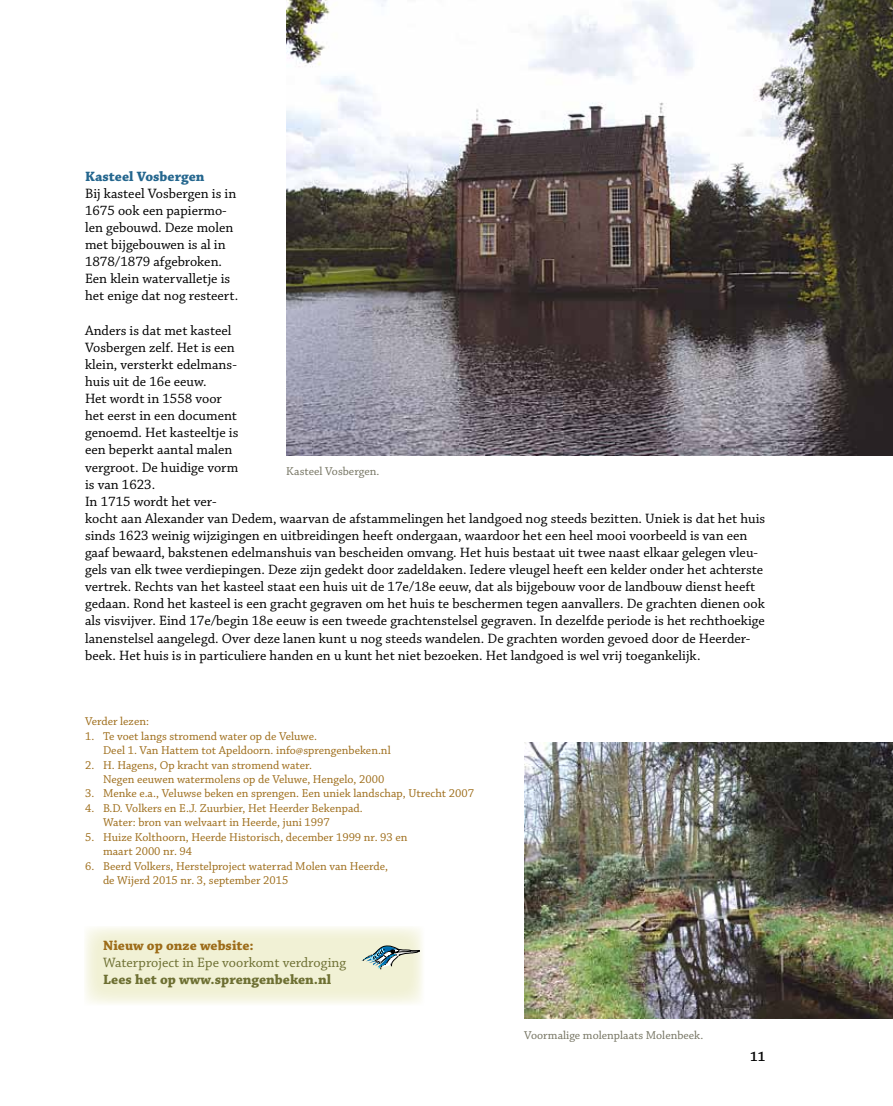
<style>
.page{position:relative;width:893px;height:1106px;background:#fff}
.page>*{position:absolute;margin:0;border:0;box-sizing:border-box;transform-origin:0 0}
.t1{font:14.25px/17.1px "Chaparral Pro";color:#000}
.t2{font:14.25px "Chaparral Pro";color:#6d6f32}
.t3{font:700 14.25px "Chaparral Pro";color:#6d6f32}
.t4{font:700 14.25px "Chaparral Pro";color:#9d6c19}
.t5{font:700 14.25px "Chaparral Pro";color:#24668e}
.t6{font:600 14.25px "Chaparral Pro";color:#000}
.t7{font:12px/14.4px "Chaparral Pro";color:#9d6c19}
.t8{font:12px "Chaparral Pro";color:#747361}
</style>
<div class="page">
<svg style="left:85px;top:927px;width:337px;height:77px;background:#f2f2da"></svg>
<svg style="left:361px;top:945px;width:59px;height:24px"></svg>
<img style="left:286px;top:0;width:607px;height:455px">
<img style="left:524px;top:742px;width:369px;height:276px">
<p class="t5" style="left:85px;top:168px;width:121px">Kasteel Vosbergen</p>
<p class="t1" style="left:85px;top:185px;width:155px">Bij kasteel Vosbergen is in<br>1675 ook een papiermo&shy;len gebouwd. Deze molen met bijgebouwen is al in<br>1878/1879 afgebroken.<br>Een klein watervalletje is het enige dat nog resteert.</p>
<p class="t1" style="left:85px;top:322px;width:682px">Anders is dat met kasteel<br>Vosbergen zelf. Het is een<br>klein, versterkt edelmans-<br>huis uit de 16e eeuw.<br>Het wordt in 1558 voor<br>het eerst in een document<br>genoemd. Het kasteeltje is<br>een beperkt aantal malen<br>vergroot. De huidige vorm<br>is van 1623.<br>In 1715 wordt het ver-<br>kocht aan Alexander van Dedem, waarvan de afstammelingen het landgoed nog steeds bezitten. Uniek is dat het huis sinds 1623 weinig wijzigingen en uitbreidingen heeft ondergaan, waardoor het een heel mooi voorbeeld is van een gaaf bewaard, bakstenen edelmanshuis van bescheiden omvang. Het huis bestaat uit twee naast elkaar gelegen vleu&shy;gels van elk twee verdiepingen. Deze zijn gedekt door zadeldaken. Iedere vleugel heeft een kelder onder het achterste vertrek. Rechts van het kasteel staat een huis uit de 17e/18e eeuw, dat als bijgebouw voor de landbouw dienst heeft gedaan. Rond het kasteel is een gracht gegraven om het huis te beschermen tegen aanvallers. De grachten dienen ook als visvijver. Eind 17e/begin 18e eeuw is een tweede grachtenstelsel gegraven. In dezelfde periode is het rechthoekige lanenstelsel aangelegd. Over deze lanen kunt u nog steeds wandelen. De grachten worden gevoed door de Heerder&shy;beek. Het huis is in particuliere handen en u kunt het niet bezoeken. Het landgoed is wel vrij toegankelijk.</p>
<p class="t8" style="left:286px;top:464px;width:95px">Kasteel Vosbergen.</p>
<p class="t7" style="left:85px;top:715px;width:65px">Verder lezen:</p>
<p class="t7" style="left:103px;top:729px;width:289px;text-indent:-18px">1. Te voet langs stromend water op de Veluwe.<br>Deel 1. Van Hattem tot Apeldoorn. info@sprengenbeken.nl</p>
<p class="t7" style="left:103px;top:758px;width:283px;text-indent:-18px">2. H. Hagens, Op kracht van stromend water.<br>Negen eeuwen watermolens op de Veluwe, Hengelo, 2000</p>
<p class="t7" style="left:85px;top:787px;width:390px">3. Menke e.a., Veluwse beken en sprengen. Een uniek landschap, Utrecht 2007</p>
<p class="t7" style="left:103px;top:801px;width:261px;text-indent:-18px">4. B.D. Volkers en E.J. Zuurbier, Het Heerder Bekenpad.<br>Water: bron van welvaart in Heerde, juni 1997</p>
<p class="t7" style="left:103px;top:830px;width:306px;text-indent:-18px">5. Huize Kolthoorn, Heerde Historisch, december 1999 nr. 93 en maart 2000 nr. 94</p>
<p class="t7" style="left:103px;top:859px;width:287px;text-indent:-18px">6. Beerd Volkers, Herstelproject waterrad Molen van Heerde, de Wijerd 2015 nr. 3, september 2015</p>
<p class="t4" style="left:103px;top:936px;width:152px">Nieuw op onze website:</p>
<p class="t2" style="left:103px;top:954px;width:244px">Waterproject in Epe voorkomt verdroging</p>
<p class="t3" style="left:103px;top:970px;width:230px">Lees het op www.sprengenbeken.nl</p>
<p class="t8" style="left:524px;top:1028px;width:181px">Voormalige molenplaats Molenbeek.</p>
<p class="t6" style="left:750px;top:1048px;width:17px">11</p>
</div>
